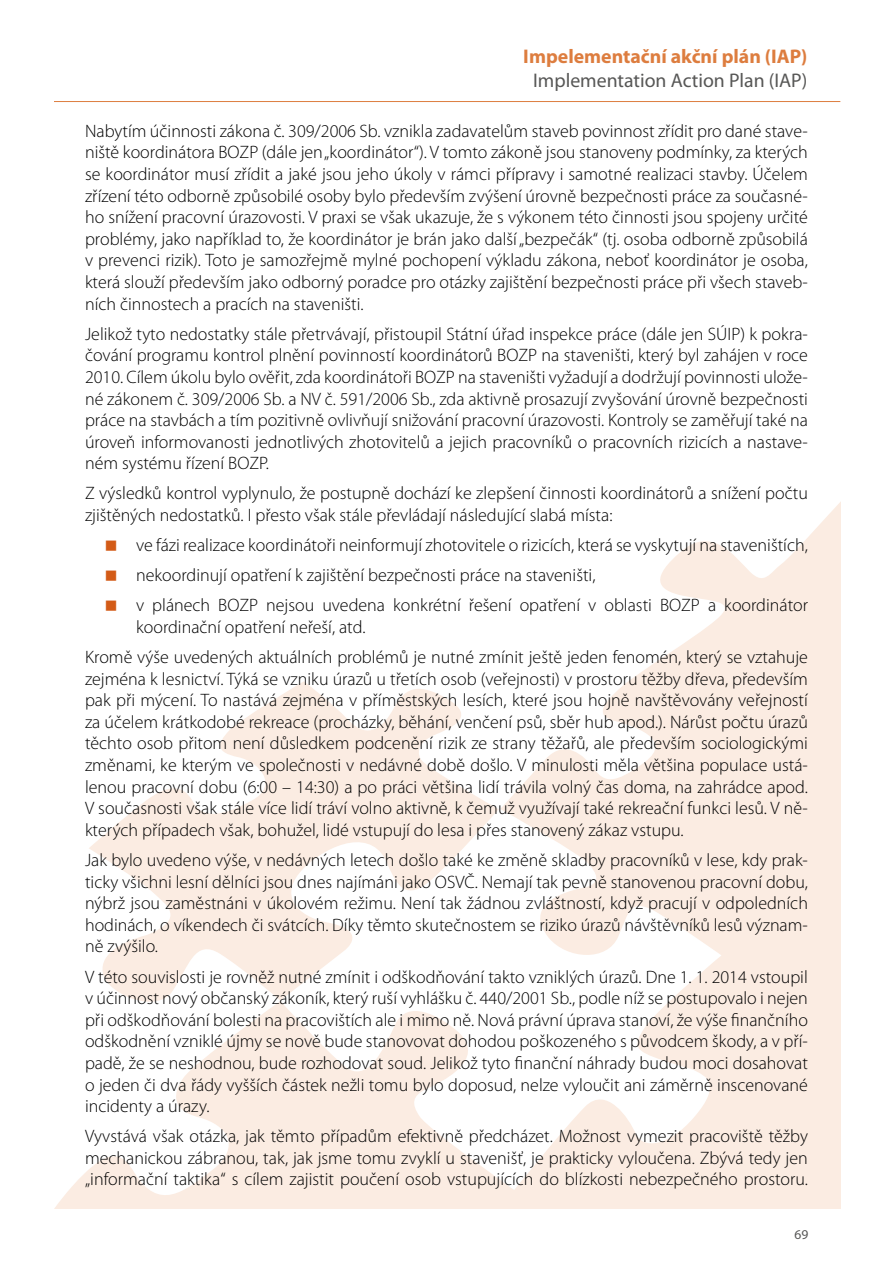
<style>
.page{position:relative;width:893px;height:1263px;background:#fff}
.page>*{position:absolute;margin:0;border:0;box-sizing:border-box;transform-origin:0 0}
.t1{font:19.8px "Myriad Pro";color:#575756}
.t2{font:700 19.8px "Myriad Pro";color:#dd7d3f}
.t3{font:300 18px/21.6px "Myriad Pro";color:#000;text-align:justify}
.t4{font:13.5px "Myriad Pro";color:#575756}
</style>
<div class="page">
<hr style="left:54px;top:101px;width:786px;height:1px;background:#dd7d3f">
<svg style="left:54px;top:503px;width:786px;height:706px"></svg>
<svg style="left:106px;top:540px;width:10px;height:11px"></svg>
<svg style="left:106px;top:571px;width:10px;height:10px"></svg>
<svg style="left:106px;top:601px;width:10px;height:10px"></svg>
<p class="t2" style="left:523px;top:44px;width:286px">Impelementační akční plán (IAP)</p>
<p class="t1" style="left:533px;top:68px;width:276px">Implementation Action Plan (IAP)</p>
<p class="t3" style="left:85px;top:120px;width:724px">N abytím účinnosti zákona č. 309/2006 Sb. vznikla zadavatelům staveb povinnost zřídit pro dané stave&shy;niště koordinátora BOZP (dále jen „koordinátor“). V tomto zákoně jsou stanoveny podmínky, za kterých se koordinátor musí zřídit a jaké jsou jeho úkoly v rámci přípravy i samotné realizaci stavby. Účelem zřízení této odborně způsobilé osoby bylo především zvýšení úrovně bezpečnosti práce za současné&shy;ho snížení pracovní úrazovosti. V praxi se však ukazuje, že s výkonem této činnosti jsou spojeny určité problémy, jako například to, že koordinátor je brán jako další „bezpečák“ (tj. osoba odborně způsobilá v prevenci rizik). Toto je samozřejmě mylné pochopení výkladu zákona, neboť koordinátor je osoba, která slouží především jako odborný poradce pro otázky zajištění bezpečnosti práce při všech staveb&shy;ních činnostech a pracích na staveništi.</p>
<p class="t3" style="left:85px;top:323px;width:724px">Jelikož tyto nedostatky stále přetrvávají, přistoupil Státní úřad inspekce práce (dále jen SÚIP) k pokra&shy;čování programu kontrol plnění povinností koordinátorů BOZP na staveništi, který byl zahájen v roce 2010. Cílem úkolu bylo ověřit, zda koordinátoři BOZP na staveništi vyžadují a dodržují povinnosti ulože&shy;né zákonem č. 309/2006 Sb. a NV č. 591/2006 Sb., zda aktivně prosazují zvyšování úrovně bezpečnosti práce na stavbách a tím pozitivně ovlivňují snižování pracovní úrazovosti. Kontroly se zaměřují také na úroveň informovanosti jednotlivých zhotovitelů a jejich pracovníků o pracovních rizicích a nastave&shy;ném systému řízení BOZP.</p>
<p class="t3" style="left:85px;top:482px;width:724px">Z výsledků kontrol vyplynulo, že postupně dochází ke zlepšení činnosti koordinátorů a snížení počtu zjištěných nedostatků. I přesto však stále převládají následující slabá místa:</p>
<p class="t3" style="left:136px;top:530px;width:673px;line-height:30.2px;text-align:left">ve fázi realizace koordinátoři neinformují zhotovitele o rizicích, která se vyskytují na staveništích, nekoordinují opatření k zajištění bezpečnosti práce na staveništi,<br>v plánech BOZP nejsou uvedena konkrétní řešení opatření v oblasti BOZP a koordinátor</p>
<p class="t3" style="left:85px;top:612px;width:724px;line-height:30.2px;text-indent:51px">koordinační opatření neřeší, atd.<br>Kromě výše uvedených aktuálních problémů je nutné zmínit ještě jeden fenomén, který se vztahuje</p>
<p class="t3" style="left:85px;top:668px;width:724px">zejména k lesnictví. Týká se vzniku úrazů u třetích osob (veřejnosti) v prostoru těžby dřeva, především pak při mýcení. To nastává zejména v příměstských lesích, které jsou hojně navštěvovány veřejností za účelem krátkodobé rekreace (procházky, běhání, venčení psů, sběr hub apod.). N árůst počtu úrazů těchto osob přitom není důsledkem podcenění rizik ze strany těžařů, ale především sociologickými změnami, ke kterým ve společnosti v nedávné době došlo. V minulosti měla většina populace ustá&shy;lenou pracovní dobu (6:00 – 14:30) a po práci většina lidí trávila volný čas doma, na zahrádce apod.<br>V současnosti však stále více lidí tráví volno aktivně, k čemuž využívají také rekreační funkci lesů. V ně&shy;kterých případech však, bohužel, lidé vstupují do lesa i přes stanovený zákaz vstupu.</p>
<p class="t3" style="left:85px;top:849px;width:724px">Jak bylo uvedeno výše, v nedávných letech došlo také ke změně skladby pracovníků v lese, kdy prak&shy;ticky všichni lesní dělníci jsou dnes najímáni jako OSVČ. Nemají tak pevně stanovenou pracovní dobu, nýbrž jsou zaměstnáni v úkolovém režimu. Není tak žádnou zvláštností, když pracují v odpoledních hodinách, o víkendech či svátcích. Díky těmto skutečnostem se riziko úrazů návštěvníků lesů význam&shy;ně zvýšilo.</p>
<p class="t3" style="left:85px;top:965px;width:724px">V této souvislosti je rovněž nutné zmínit i odškodňování takto vzniklých úrazů. Dne 1. 1. 2014 vstoupil v účinnost nový občanský zákoník, který ruší vyhlášku č. 440/2001 Sb., podle níž se postupovalo i nejen při odškodňování bolesti na pracovištích ale i mimo ně. N ová právní úprava stanoví, že výše finančního odškodnění vzniklé újmy se nově bude stanovovat dohodou poškozeného s původcem škody, a v pří&shy;padě, že se neshodnou, bude rozhodovat soud. Jelikož tyto finanční náhrady budou moci dosahovat o jeden či dva řády vyšších částek nežli tomu bylo doposud, nelze vyloučit ani záměrně inscenované incidenty a úrazy.</p>
<p class="t3" style="left:85px;top:1125px;width:724px">Vyvstává však otázka, jak těmto případům efektivně předcházet. Možnost vymezit pracoviště těžby mechanickou zábranou, tak, jak jsme tomu zvyklí u stavenišť, je prakticky vyloučena. Zbývá tedy jen „informační taktika“ s cílem zajistit poučení osob vstupujících do blízkosti nebezpečného prostoru.</p>
<p class="t4" style="left:795px;top:1226px;width:15px">69</p>
</div>
